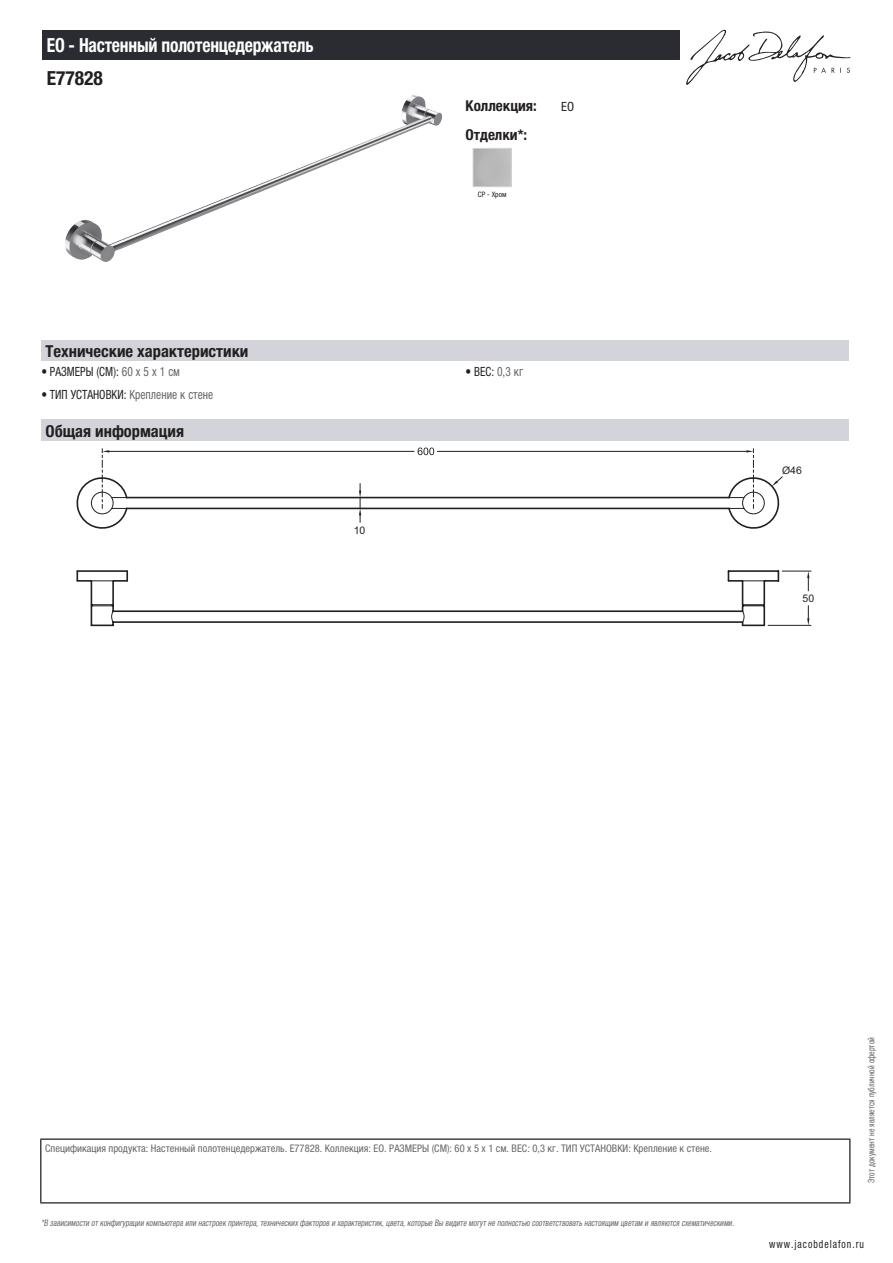
<style>
.page{position:relative;width:893px;height:1263px;background:#fff}
.page>*{position:absolute;margin:0;border:0;box-sizing:border-box;transform-origin:0 0}
.t1{font:700 condensed 19.5px "Helvetica Neue LTCYR";letter-spacing:-.01em;color:#fff;scale:.9 1}
.t2{font:700 condensed 19.5px "Helvetica Neue LTCYR";color:#231f20}
.t3{font:700 condensed 16.5px "Helvetica Neue LTCYR";color:#231f20}
.t4{font:700 condensed 15px "Helvetica Neue LTCYR";color:#231f20}
.t5{font:condensed 12.75px "Helvetica Neue LTCYR";color:#231f20;scale:.9 1}
.t6{font:condensed 12.75px "Helvetica Neue LTCYR";color:#626568;scale:.9 1}
.t7{font:condensed 12.75px "Helvetica Neue LTCYR";color:#231f20}
.t8{font:condensed 11.25px "Helvetica Neue LTCYR";letter-spacing:.1em;color:#231f20;scale:.87 1}
.t9{font:condensed 10.5px "Helvetica Neue LTCYR";color:#626568}
.t10{font:10.5px "Arial";color:#231f20}
.t11{font:italic condensed 9px "Helvetica Neue LTCYR";color:#626568;scale:.87 1}
.t12{font:condensed 9px "Helvetica Neue LTCYR";color:#626568;scale:.87 1}
.t13{font:condensed 7.5px "Helvetica Neue LTCYR";color:#231f20}
.s1{color:#626568}
.s2{color:#231f20}
</style>
<div class="page">
<svg style="left:686px;top:30px;width:164px;height:55px"></svg>
<img style="left:65px;top:95px;width:377px;height:167px">
<div style="left:473px;top:148px;width:39px;height:39px;border:1px solid #d3d4da"></div>
<div style="left:41px;top:340px;width:808px;height:22px;background:#d3d4da"></div>
<div style="left:41px;top:420px;width:808px;height:21px;background:#d3d4da"></div>
<svg style="left:418px;top:447px;width:16px;height:8px"></svg>
<hr style="left:127px;top:508px;width:602px;height:1px;background:#231f20">
<hr style="left:127px;top:497px;width:602px;height:1px;background:#231f20">
<hr style="left:113px;top:621px;width:630px;height:2px;background:#231f20">
<hr style="left:113px;top:610px;width:630px;height:2px;background:#231f20">
<hr style="left:91px;top:624px;width:22px;height:2px;background:#231f20">
<svg style="left:76px;top:449px;width:53px;height:176px"></svg>
<hr style="left:437px;top:451px;width:309px;height:1px;background:#231f20">
<hr style="left:109px;top:451px;width:305px;height:1px;background:#231f20">
<svg style="left:727px;top:449px;width:84px;height:177px"></svg>
<svg style="left:359px;top:484px;width:2px;height:38px"></svg>
<div style="left:43px;top:30px;width:637px;height:30px;background:#2a2c32"></div>
<hr style="left:40px;top:1138px;width:810px;height:2px;background:#040503">
<hr style="left:40px;top:1140px;width:1px;height:62px;background:#040503">
<hr style="left:849px;top:1140px;width:1px;height:62px;background:#040503">
<hr style="left:40px;top:1202px;width:810px;height:1px;background:#040503">
<h1 class="t1" style="left:47px;top:34px;width:298px">EO - Настенный полотенцедержатель</h1>
<h1 class="t2" style="left:47px;top:67px;width:58px">E77828</h1>
<h3 class="t4" style="left:466px;top:97px;width:73px">Коллекция:</h3>
<h3 class="t7" style="left:561px;top:99px;width:14px">EO</h3>
<h3 class="t4" style="left:466px;top:126px;width:63px">Отделки*:</h3>
<p class="t13" style="left:478px;top:190px;width:30px">CP - Хром</p>
<h2 class="t3" style="left:46px;top:342px;width:204px">Технические характеристики</h2>
<h3 class="t5" style="left:41px;top:364px;width:156px">• РАЗМЕРЫ (СМ): <span class="s1">60 x 5 x 1 см</span></h3>
<h3 class="t5" style="left:466px;top:364px;width:65px">• ВЕС: <span class="s1">0,3 кг</span></h3>
<h3 class="t6" style="left:41px;top:387px;width:193px"><span class="s2">• ТИП УСТАНОВКИ:</span> Крепление к стене</h3>
<h2 class="t3" style="left:46px;top:422px;width:140px">Общая информация</h2>
<p class="t10" style="left:354px;top:523px;width:13px">10</p>
<p class="t10" style="left:782px;top:464px;width:21px">Ø46</p>
<p class="t10" style="left:803px;top:591px;width:13px">50</p>
<p class="t9" style="left:45px;top:1142px;width:668px">Спецификация продукта: Настенный полотенцедержатель. E77828. Коллекция: EO. РАЗМЕРЫ (СМ): 60 x 5 x 1 см. ВЕС: 0,3 кг. ТИП УСТАНОВКИ: Крепление к стене.</p>
<p class="t11" style="left:41px;top:1218px;width:800px">*В зависимости отконфигурации компьютера или настроек принтера,техническихфакторов и характеристик,цвета,которые Вы видите могутне полностью соответствоватьнастоящим цветам и являются схематическими.</p>
<p class="t12" style="left:866px;top:1183px;width:169px;rotate:-90deg">Этот документ не является публичной офертой</p>
<p class="t8" style="left:769px;top:1237px;width:110px">www.jacobdelafon.ru</p>
</div>
